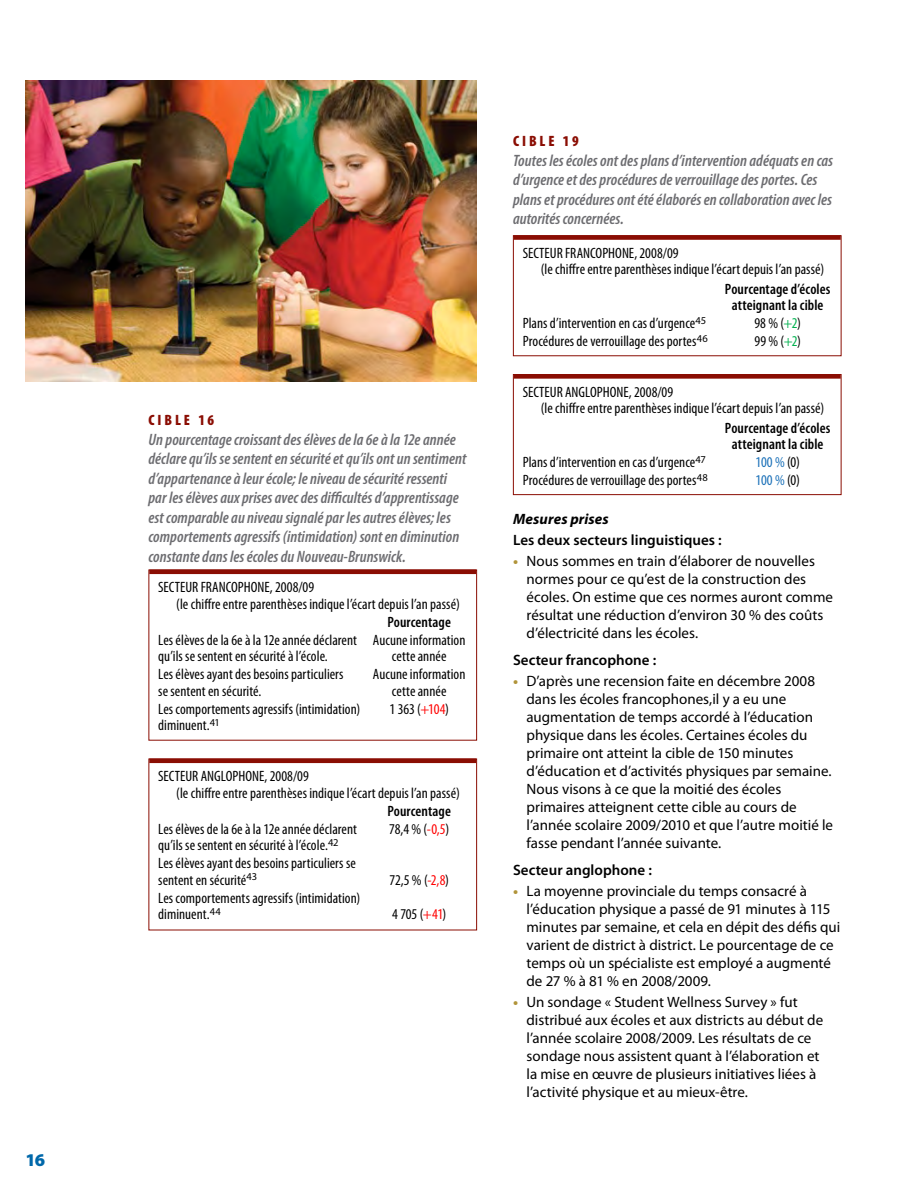
<style>
.page{position:relative;width:918px;height:1188px;background:#fff}
.page>*{position:absolute;margin:0;border:0;box-sizing:border-box;transform-origin:0 0}
.t1{font:900 18px "Myriad Pro";color:#0068aa}
.target{font:italic 600 condensed 16.5px/19.5px "Myriad Pro";color:#6d6d71}
.text__bullet__last{font:15px/18px "Myriad Pro";color:#000}
.outcomes__text{font:condensed 15px/16.5px "Myriad Pro";letter-spacing:.005em;color:#000}
.outcomes__nota{font:condensed 15px/16.5px "Myriad Pro";letter-spacing:.005em;color:#000}
.text__bullet{font:15px/18px "Myriad Pro";color:#000}
.outcomes__column_hea{font:600 condensed 15px/16.5px "Myriad Pro";letter-spacing:.005em;color:#000;text-align:center}
.text__b4_bullet{font:600 15px "Myriad Pro";color:#000}
.target-2{font:900 condensed 15px "Myriad Pro";letter-spacing:.195em;color:#8a0d03}
.outcomes__text-2{font:condensed 15px "Myriad Pro";letter-spacing:-.005em;color:#1a70b8}
.subhead_2{font:italic 700 15px "Myriad Pro";letter-spacing:.01em;color:#000}
.s1{color:#f00}
.s2{color:#00b04e}
.s3{color:#000}
.s4{font-weight:700;color:#b1943a}
</style>
<div class="page">
<img style="left:26px;top:81px;width:451px;height:301px">
<hr style="left:149px;top:570px;width:327px;height:4px;background:#8a0d03">
<div style="left:148px;top:570px;width:329px;height:171px;border:1px solid #8a0d03"></div>
<hr style="left:149px;top:759px;width:327px;height:4px;background:#8a0d03">
<div style="left:148px;top:759px;width:329px;height:171px;border:1px solid #8a0d03"></div>
<div style="left:514px;top:235px;width:327px;height:5px;background:#8a0d03"></div>
<div style="left:513px;top:235px;width:329px;height:121px;border:1px solid #8a0d03"></div>
<div style="left:514px;top:374px;width:327px;height:5px;background:#8a0d03"></div>
<div style="left:513px;top:374px;width:329px;height:121px;border:1px solid #8a0d03"></div>
<p class="t1" style="left:26px;top:1147px;width:21px">16</p>
<p class="target-2" style="left:148px;top:411px;width:67px">CIBLE 16</p>
<p class="target" style="left:148px;top:429px;width:320px">Un pourcentage croissant des élèves de la 6e à la 12e année déclare qu’ils se sentent en sécurité et qu’ils ont un sentiment d’appartenance à leur école; le niveau de sécurité ressenti par les élèves aux prises avec des difficultés d’apprentissage est comparable au niveau signalé par les autres élèves; les comportements agressifs (intimidation) sont en diminution constante dans les écoles du Nouveau-Brunswick.</p>
<p class="outcomes__nota" style="left:176px;top:579px;width:285px;text-indent:-18px">SECTEUR FRANCOPHONE, 2008/09<br>(le chiffre entre parenthèses indique l’écart depuis l’an passé)</p>
<p class="outcomes__column_hea" style="left:387px;top:613px;width:65px">Pourcentage</p>
<p class="outcomes__text" style="left:158px;top:631px;width:309px">Les élèves de la 6e à la 12e année déclarent Aucune information qu’ils se sentent en sécurité à l’école.</p>
<p class="outcomes__text" style="left:392px;top:648px;width:56px">cette année</p>
<p class="outcomes__text" style="left:158px;top:666px;width:187px">Les élèves ayant des besoins particuliers</p>
<p class="outcomes__text" style="left:373px;top:666px;width:94px">Aucune information</p>
<p class="outcomes__text" style="left:158px;top:682px;width:105px">se sentent en sécurité.</p>
<p class="outcomes__text" style="left:392px;top:682px;width:56px">cette année</p>
<p class="outcomes__text" style="left:158px;top:700px;width:203px">Les comportements agressifs (intimidation)</p>
<p class="outcomes__text" style="left:390px;top:700px;width:61px">1 363 (<span class="s1">+104</span>)</p>
<p class="outcomes__text" style="left:158px;top:717px;width:63px">diminuent.<sup>41</sup></p>
<p class="outcomes__nota" style="left:176px;top:768px;width:285px;text-indent:-18px">SECTEUR ANGLOPHONE, 2008/09<br>(le chiffre entre parenthèses indique l’écart depuis l’an passé)</p>
<p class="outcomes__column_hea" style="left:387px;top:802px;width:65px">Pourcentage</p>
<p class="outcomes__text" style="left:158px;top:820px;width:200px">Les élèves de la 6e à la 12e année déclarent</p>
<p class="outcomes__text" style="left:389px;top:820px;width:62px">78,4 % (<span class="s1">-0,5</span>)</p>
<p class="outcomes__text" style="left:158px;top:837px;width:182px">qu’ils se sentent en sécurité à l’école.<sup>42</sup></p>
<p class="outcomes__text" style="left:158px;top:855px;width:199px">Les élèves ayant des besoins particuliers se sentent en sécurité<sup>43</sup></p>
<p class="outcomes__text" style="left:390px;top:871px;width:61px">72,5 % (<span class="s1">-2,8</span>)</p>
<p class="outcomes__text" style="left:158px;top:889px;width:203px">Les comportements agressifs (intimidation) diminuent.<sup>44</sup></p>
<p class="outcomes__text" style="left:392px;top:906px;width:56px">4 705 (<span class="s1">+41</span>)</p>
<p class="target-2" style="left:513px;top:132px;width:67px">CIBLE 19</p>
<p class="target" style="left:513px;top:150px;width:322px">Toutes les écoles ont des plans d’intervention adéquats en cas d’urgence et des procédures de verrouillage des portes. Ces plans et procédures ont été élaborés en collaboration avec les autorités concernées.</p>
<p class="outcomes__nota" style="left:541px;top:244px;width:285px;text-indent:-18px">SECTEUR FRANCOPHONE, 2008/09<br>(le chiffre entre parenthèses indique l’écart depuis l’an passé)</p>
<p class="outcomes__column_hea" style="left:725px;top:280px;width:107px">Pourcentage d’écoles atteignant la cible</p>
<p class="outcomes__text" style="left:523px;top:315px;width:185px">Plans d’intervention en cas d’urgence<sup>45</sup></p>
<p class="outcomes__text" style="left:755px;top:315px;width:48px">98 % (<span class="s2">+2</span>)</p>
<p class="outcomes__text" style="left:523px;top:333px;width:187px">Procédures de verrouillage des portes<sup>46</sup></p>
<p class="outcomes__text" style="left:754px;top:333px;width:48px">99 % (<span class="s2">+2</span>)</p>
<p class="outcomes__nota" style="left:541px;top:383px;width:285px;text-indent:-18px">SECTEUR ANGLOPHONE, 2008/09<br>(le chiffre entre parenthèses indique l’écart depuis l’an passé)</p>
<p class="outcomes__column_hea" style="left:725px;top:419px;width:107px">Pourcentage d’écoles atteignant la cible</p>
<p class="outcomes__text" style="left:523px;top:454px;width:185px">Plans d’intervention en cas d’urgence<sup>47</sup></p>
<p class="outcomes__text-2" style="left:756px;top:453px;width:46px">100 % <span class="s3">(0)</span></p>
<p class="outcomes__text" style="left:523px;top:472px;width:187px">Procédures de verrouillage des portes<sup>48</sup></p>
<p class="outcomes__text-2" style="left:756px;top:471px;width:46px">100 % <span class="s3">(0)</span></p>
<h2 class="subhead_2" style="left:513px;top:509px;width:97px">Mesures prises</h2>
<p class="text__b4_bullet" style="left:513px;top:531px;width:210px">Les deux secteurs linguistiques :</p>
<p class="text__bullet__last" style="left:526px;top:552px;width:308px;text-indent:-14px"><span class="s4">•</span> Nous sommes en train d’élaborer de nouvelles normes pour ce qu’est de la construction des écoles. On estime que ces normes auront comme résultat une réduction d’environ 30 % des coûts d’électricité dans les écoles.</p>
<p class="text__b4_bullet" style="left:513px;top:651px;width:145px">Secteur francophone :</p>
<p class="text__bullet__last" style="left:526px;top:672px;width:308px;text-indent:-14px"><span class="s4">•</span> D’après une recension faite en décembre 2008 dans les écoles francophones,il y a eu une augmentation de temps accordé à l’éducation physique dans les écoles. Certaines écoles du primaire ont atteint la cible de 150 minutes d’éducation et d’activités physiques par semaine.<br>Nous visons à ce que la moitié des écoles primaires atteignent cette cible au cours de l’année scolaire 2009/2010 et que l’autre moitié le fasse pendant l’année suivante.</p>
<p class="text__b4_bullet" style="left:513px;top:861px;width:140px">Secteur anglophone :</p>
<p class="text__bullet" style="left:526px;top:882px;width:315px;text-indent:-14px"><span class="s4">•</span> La moyenne provinciale du temps consacré à l’éducation physique a passé de 91 minutes à 115 minutes par semaine, et cela en dépit des défis qui varient de district à district. Le pourcentage de ce temps où un spécialiste est employé a augmenté de 27 % à 81 % en 2008/2009.</p>
<p class="text__bullet__last" style="left:526px;top:993px;width:298px;text-indent:-14px"><span class="s4">•</span> Un sondage « Student Wellness Survey » fut distribué aux écoles et aux districts au début de l’année scolaire 2008/2009. Les résultats de ce sondage nous assistent quant à l’élaboration et la mise en œuvre de plusieurs initiatives liées à l’activité physique et au mieux-être.</p>
</div>
